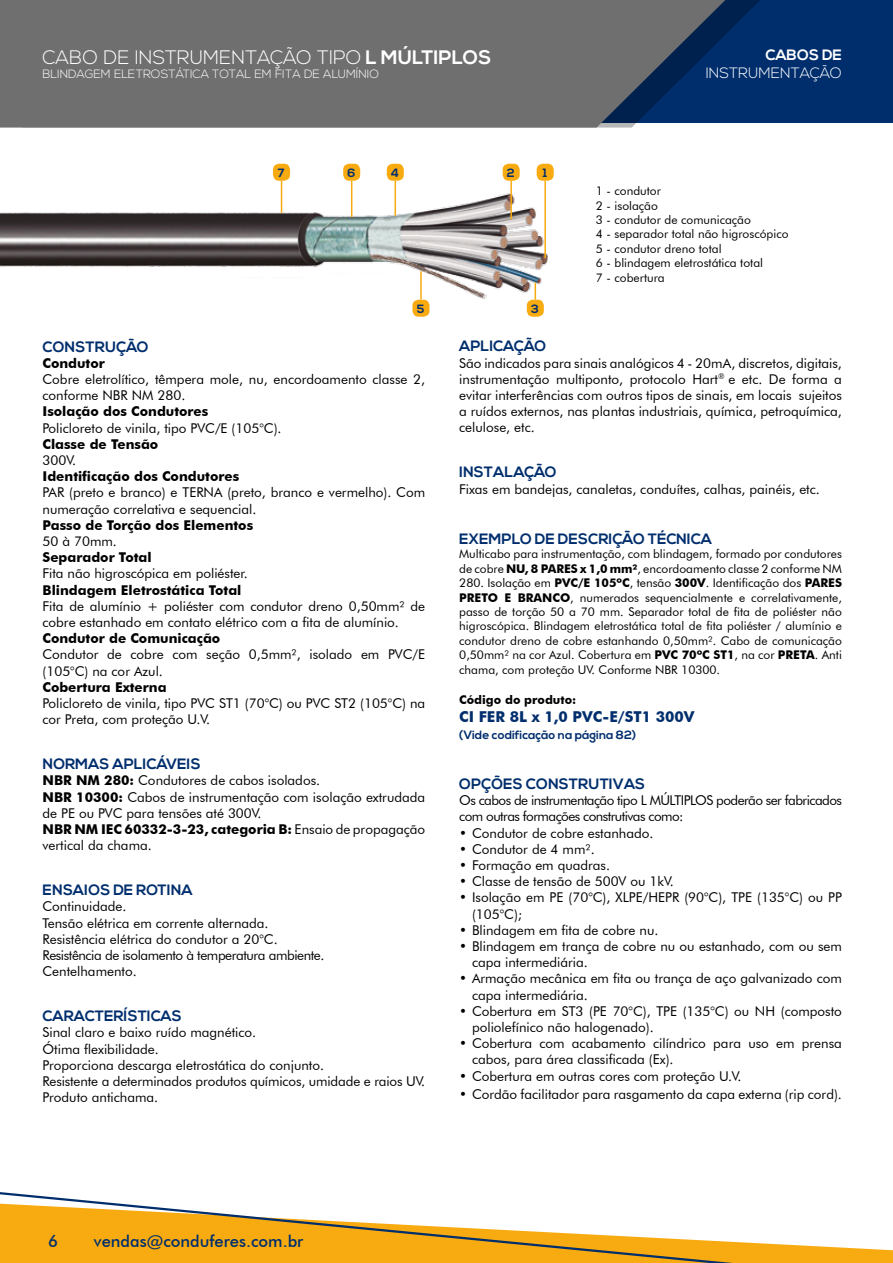
<style>
.page{position:relative;width:893px;height:1263px;background:#fff}
.page>*{position:absolute;margin:0;border:0;box-sizing:border-box;transform-origin:0 0}
.t1{font:300 19.5px "Nexa";color:#fff}
.t2{font:500 16.5px "Futura BT";color:#002e6d}
.t3{font:700 15px "Nexa";color:#002e6d}
.t4{font:700 15px "Futura BT";color:#002e6d}
.t5{font:300 15px "Nexa";color:#fff}
.t6{font:700 15px "Nexa";color:#fff}
.t7{font:13.5px/16.2px "Futura BT";color:#000}
.t8{font:700 13.5px "Futura BT";color:#000}
.t9{font:13.5px/16.2px "Futura BT";letter-spacing:-.04em;color:#000}
.t10{font:12px/14.4px "Futura BT";color:#000}
.t11{font:300 12px "Nexa";color:#fff}
.t12{font:700 12px "Nexa";color:#002e6d}
.t13{font:700 12px "Futura BT";color:#000}
.s1{font-weight:700}
</style>
<div class="page">
<svg style="left:855px;top:1248px;width:38px;height:15px"></svg>
<svg style="left:0;top:1192px;width:855px;height:71px"></svg>
<div style="left:442px;top:0;width:451px;height:123px;background:#002e6d"></div>
<svg style="left:0;top:0;width:738px;height:128px;fill:#706f6f"></svg>
<img style="left:0;top:172px;width:554px;height:128px">
<div style="left:537px;top:164px;width:17px;height:17px;background:#f8ab10;border-radius:6px"></div>
<div style="left:503px;top:164px;width:17px;height:17px;background:#f8ab10;border-radius:6px"></div>
<div style="left:527px;top:300px;width:17px;height:17px;background:#f8ab10;border-radius:6px"></div>
<div style="left:343px;top:164px;width:17px;height:17px;background:#f8ab10;border-radius:6px"></div>
<hr style="left:351px;top:181px;width:1px;height:36px;background:#f8ab10">
<svg style="left:535px;top:283px;width:1px;height:17px"></svg>
<hr style="left:510px;top:181px;width:2px;height:38px;background:#f8ab10">
<hr style="left:544px;top:181px;width:2px;height:77px;background:#f8ab10">
<div style="left:273px;top:164px;width:17px;height:17px;background:#f8ab10;border-radius:6px"></div>
<hr style="left:281px;top:181px;width:1px;height:32px;background:#f8ab10">
<div style="left:387px;top:164px;width:17px;height:17px;background:#f8ab10;border-radius:6px"></div>
<hr style="left:395px;top:181px;width:1px;height:35px;background:#f8ab10">
<div style="left:412px;top:300px;width:17px;height:17px;background:#f8ab10;border-radius:6px"></div>
<hr style="left:420px;top:271px;width:2px;height:29px;background:#f8ab10">
<h1 class="t1" style="left:43px;top:46px;width:450px">CABO DE INSTRUMENTAÇÃO TIPO <span class="s1">L MÚLTIPLOS</span></h1>
<p class="t11" style="left:43px;top:67px;width:338px">BLINDAGEM ELETROSTÁTICA TOTAL EM FITA DE ALUMÍNIO</p>
<p class="t6" style="left:765px;top:47px;width:78px">CABOS DE</p>
<p class="t5" style="left:706px;top:65px;width:138px">INSTRUMENTAÇÃO</p>
<p class="t12" style="left:278px;top:166px;width:8px">7</p>
<p class="t12" style="left:347px;top:166px;width:9px">6</p>
<p class="t12" style="left:391px;top:166px;width:10px">4</p>
<p class="t12" style="left:507px;top:166px;width:9px">2</p>
<p class="t12" style="left:543px;top:166px;width:6px">1</p>
<p class="t10" style="left:596px;top:184px;width:194px">1 - condutor<br>2 - isolação<br>3 - condutor de comunicação<br>4 - separador total não higroscópico<br>5 - condutor dreno total<br>6 - blindagem eletrostática total<br>7 - cobertura</p>
<p class="t12" style="left:417px;top:302px;width:9px">5</p>
<p class="t12" style="left:531px;top:302px;width:9px">3</p>
<p class="t3" style="left:43px;top:338px;width:108px">CONSTRUÇÃO</p>
<p class="t8" style="left:43px;top:355px;width:64px">Condutor</p>
<p class="t7" style="left:43px;top:371px;width:384px">Cobre eletrolítico, têmpera mole, nu, encordoamento classe 2, conforme NBR NM 280.</p>
<p class="t8" style="left:43px;top:403px;width:167px">Isolação dos Condutores</p>
<p class="t7" style="left:43px;top:420px;width:241px">Policloreto de vinila, tipo PVC/E (105°C).</p>
<p class="t8" style="left:43px;top:436px;width:117px">Classe de Tensão</p>
<p class="t7" style="left:43px;top:452px;width:35px">300V.</p>
<p class="t8" style="left:43px;top:468px;width:198px">Identificação dos Condutores</p>
<p class="t7" style="left:43px;top:484px;width:384px">PAR (preto e branco) e TERNA (preto, branco e vermelho). Com numeração correlativa e sequencial.</p>
<p class="t8" style="left:43px;top:517px;width:212px">Passo de Torção dos Elementos</p>
<p class="t7" style="left:43px;top:533px;width:76px">50 à 70mm.</p>
<p class="t8" style="left:43px;top:549px;width:111px">Separador Total</p>
<p class="t7" style="left:43px;top:565px;width:207px">Fita não higroscópica em poliéster.</p>
<p class="t8" style="left:43px;top:582px;width:200px">Blindagem Eletrostática Total</p>
<p class="t7" style="left:43px;top:598px;width:384px">Fita de alumínio + poliéster com condutor dreno 0,50mm² de cobre estanhado em contato elétrico com a fita de alumínio.</p>
<p class="t8" style="left:43px;top:630px;width:179px">Condutor de Comunicação</p>
<p class="t7" style="left:43px;top:646px;width:384px">Condutor de cobre com seção 0,5mm², isolado em PVC/E (105°C) na cor Azul.</p>
<p class="t8" style="left:43px;top:679px;width:126px">Cobertura Externa</p>
<p class="t7" style="left:43px;top:695px;width:384px">Policloreto de vinila, tipo PVC ST1 (70°C) ou PVC ST2 (105°C) na cor Preta, com proteção U.V.</p>
<p class="t3" style="left:43px;top:755px;width:160px">NORMAS APLICÁVEIS</p>
<p class="t7" style="left:43px;top:772px;width:384px"><span class="s1">NBR NM 280:</span> Condutores de cabos isolados.<br><span class="s1">NBR 10300:</span> Cabos de instrumentação com isolação extrudada de PE ou PVC para tensões até 300V.<br><span class="s1">NBR NM IEC 60332-3-23, categoria B:</span> Ensaio de propagação vertical da chama.</p>
<p class="t3" style="left:43px;top:881px;width:152px">ENSAIOS DE ROTINA</p>
<p class="t7" style="left:43px;top:898px;width:283px">Continuidade.<br>Tensão elétrica em corrente alternada.<br>Resistência elétrica do condutor a 20°C.<br>Resistência de isolamento à temperatura ambiente.<br>Centelhamento.</p>
<p class="t3" style="left:43px;top:1007px;width:141px">CARACTERÍSTICAS</p>
<p class="t7" style="left:43px;top:1024px;width:384px">Sinal claro e baixo ruído magnético.<br>Ótima flexibilidade.<br>Proporciona descarga eletrostática do conjunto.<br>Resistente a determinados produtos químicos, umidade e raios UV.<br>Produto antichama.</p>
<p class="t3" style="left:459px;top:338px;width:89px">APLICAÇÃO</p>
<p class="t7" style="left:459px;top:355px;width:384px;text-align:justify">São indicados para sinais analógicos 4 - 20mA, discretos, digitais, instrumentação multiponto, protocolo Hart<sup>®</sup> e etc. De forma a evitar interferências com outros tipos de sinais, em locais sujeitos a ruídos externos, nas plantas industriais, química, petroquímica, celulose, etc.</p>
<p class="t3" style="left:459px;top:464px;width:99px">INSTALAÇÃO</p>
<p class="t7" style="left:459px;top:481px;width:362px">Fixas em bandejas, canaletas, conduítes, calhas, painéis, etc.</p>
<p class="t3" style="left:459px;top:530px;width:254px">EXEMPLO DE DESCRIÇÃO TÉCNICA</p>
<p class="t10" style="left:459px;top:547px;width:384px">Multicabo para instrumentação, com blindagem, formado por condutores de cobre <span class="s1">NU, 8 PARES x 1,0 mm²</span>, encordoamento classe 2 conforme NM 280. Isolação em <span class="s1">PVC/E 105ºC</span>, tensão <span class="s1">300V</span>. Identificação dos <span class="s1">pares PRETO E BRANCO</span>, numerados sequencialmente e correlativamente, passo de torção 50 a 70 mm. Separador total de fita de poliéster não higroscópica. Blindagem eletrostática total de fita poliéster / alumínio e condutor dreno de cobre estanhando 0,50mm². Cabo de comunicação 0,50mm² na cor Azul. Cobertura em <span class="s1">PVC 70ºC ST1</span>, na cor <span class="s1">PRETA</span>. Anti chama, com proteção UV. Conforme NBR 10300.</p>
<p class="t13" style="left:459px;top:693px;width:119px">Código do produto:</p>
<p class="t4" style="left:459px;top:708px;width:237px">CI FER 8L x 1,0 PVC-E/ST1 300V</p>
<p class="t12" style="left:459px;top:727px;width:178px">(Vide codificação na página 82)</p>
<p class="t3" style="left:459px;top:775px;width:187px">OPÇÕES CONSTRUTIVAS</p>
<p class="t9" style="left:459px;top:792px;width:384px">Os cabos de instrumentação tipo L MÚLTIPLOS poderão ser fabricados com outras formações construtivas como:</p>
<p class="t7" style="left:459px;top:824px;width:196px">• Condutor de cobre estanhado.</p>
<p class="t7" style="left:459px;top:841px;width:137px">• Condutor de 4 mm².</p>
<p class="t7" style="left:459px;top:857px;width:152px">• Formação em quadras.</p>
<p class="t7" style="left:459px;top:873px;width:216px">• Classe de tensão de 500V ou 1kV.</p>
<p class="t7" style="left:472px;top:889px;width:371px;text-indent:-13px">• Isolação em PE (70°C), XLPE/HEPR (90°C), TPE (135°C) ou PP (105°C);</p>
<p class="t7" style="left:459px;top:922px;width:201px">• Blindagem em fita de cobre nu.</p>
<p class="t7" style="left:472px;top:938px;width:371px;text-indent:-13px">• Blindagem em trança de cobre nu ou estanhado, com ou sem capa intermediária.</p>
<p class="t7" style="left:472px;top:970px;width:371px;text-indent:-13px">• Armação mecânica em fita ou trança de aço galvanizado com capa intermediária.</p>
<p class="t7" style="left:472px;top:1003px;width:371px;text-indent:-13px">• Cobertura em ST3 (PE 70°C), TPE (135°C) ou NH (composto poliolefínico não halogenado).</p>
<p class="t7" style="left:472px;top:1035px;width:371px;text-indent:-13px">• Cobertura com acabamento cilíndrico para uso em prensa cabos, para área classificada (Ex).</p>
<p class="t7" style="left:459px;top:1067px;width:284px">• Cobertura em outras cores com proteção U.V.</p>
<p class="t7" style="left:459px;top:1085px;width:384px">• Cordão facilitador para rasgamento da capa externa (rip cord).</p>
<p class="t2" style="left:48px;top:1231px;width:11px">6</p>
<p class="t2" style="left:94px;top:1231px;width:211px">vendas@conduferes.com.br</p>
</div>
